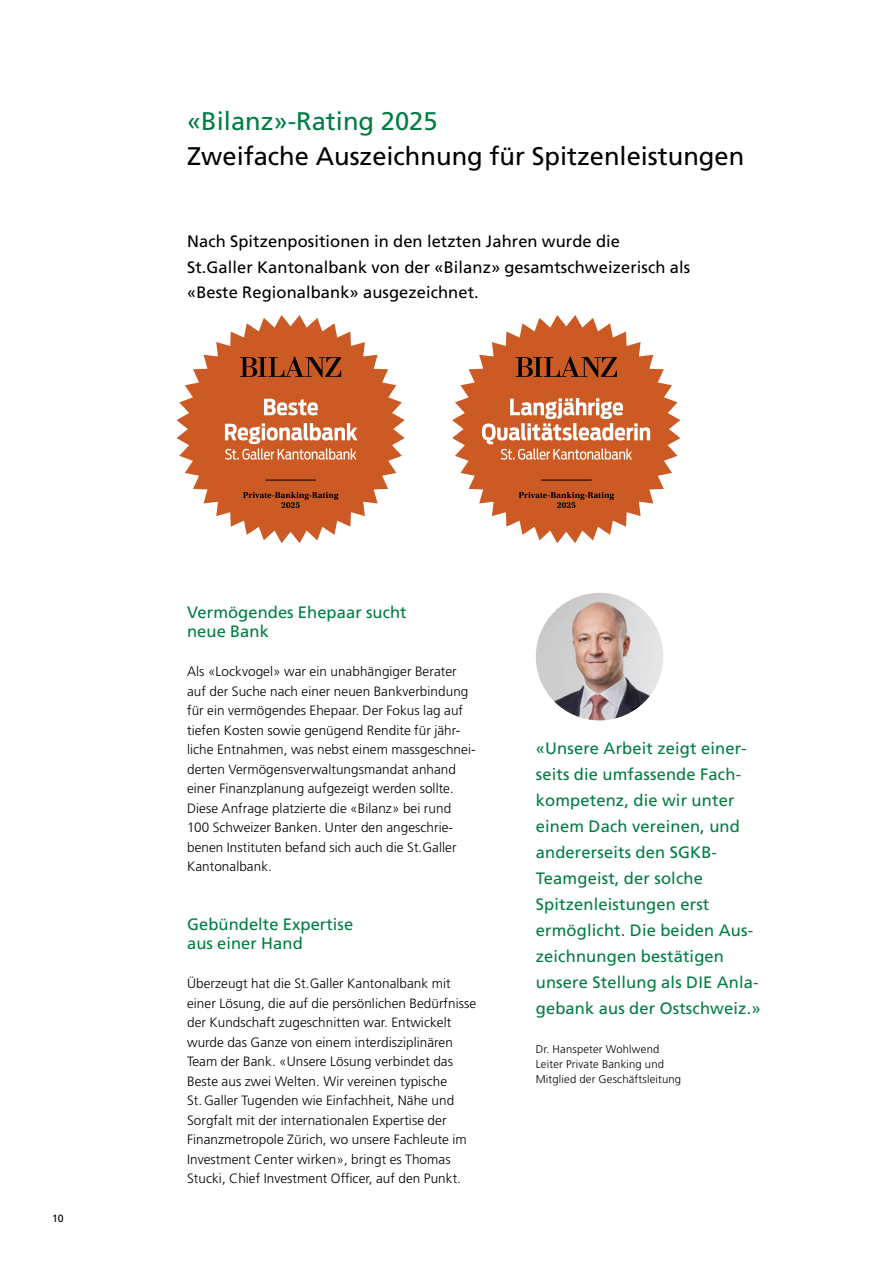
<style>
.page{position:relative;width:893px;height:1263px;background:#fff}
.page>*{position:absolute;margin:0;border:0;box-sizing:border-box;transform-origin:0 0}
.Haupttitel_17pt_Roman_schwarz{font:25.5px/34.5px "Frutiger LT Std";color:#000}
.Lead{font:16.5px/26px "Frutiger LT Std";letter-spacing:.01em;color:#007d42}
.Lead_11pt_Roman_schwarz{font:16.5px/25.5px "Frutiger LT Std";letter-spacing:.005em;color:#000}
.Untertitel_11pt_Roman_grün{font:16.5px/19.5px "Frutiger LT Std";letter-spacing:.005em;color:#007d42}
.Grundtext_9pt_Light_schwarz{font:300 13.5px/19.5px "Frutiger LT Std";letter-spacing:.005em;color:#000}
.Zitat{font:300 11.25px/15px "Frutiger LT Std";letter-spacing:.015em;color:#000}
.t1{font:10.5px "Frutiger LT Std";color:#000}
.s1{color:#007d42}
</style>
<div class="page">
<img style="left:536px;top:593px;width:127px;height:127px;border-radius:64px">
<svg style="left:176px;top:315px;width:229px;height:228px;fill:#cb5a24"></svg>
<svg style="left:225px;top:423px;width:132px;height:37px"></svg>
<svg style="left:264px;top:399px;width:54px;height:16px"></svg>
<svg style="left:240px;top:357px;width:101px;height:20px;background:#883c18"></svg>
<svg style="left:243px;top:492px;width:95px;height:16px;background:#a4481d"></svg>
<hr style="left:265px;top:480px;width:51px;height:1px;background:#000">
<svg style="left:452px;top:315px;width:228px;height:228px;fill:#cb5a24"></svg>
<svg style="left:482px;top:398px;width:168px;height:62px"></svg>
<svg style="left:516px;top:357px;width:101px;height:20px;background:#883c18"></svg>
<svg style="left:519px;top:492px;width:95px;height:16px;background:#a4481d"></svg>
<hr style="left:541px;top:480px;width:51px;height:1px;background:#000">
<p class="t1" style="left:52px;top:1212px;width:13px">10</p>
<p class="Haupttitel_17pt_Roman_schwarz" style="left:187px;top:104px;width:559px"><span class="s1">«Bilanz»-Rating 2025<br></span>Zweifache Auszeichnung für Spitzenleistungen</p>
<p class="Lead_11pt_Roman_schwarz" style="left:187px;top:229px;width:504px">Nach Spitzenpositionen in den letzten Jahren wurde die<br>St.Galler Kantonalbank von der «Bilanz» gesamtschweizerisch als «Beste Regionalbank» ausgezeichnet.</p>
<p class="Untertitel_11pt_Roman_grün" style="left:187px;top:602px;width:221px">Vermögendes Ehepaar sucht neue Bank</p>
<p class="Grundtext_9pt_Light_schwarz" style="left:187px;top:662px;width:290px">Als «Lockvogel» war ein unabhängiger Berater auf der Suche nach einer neuen Bankverbindung für ein vermögendes Ehepaar. Der Fokus lag auf tiefen Kosten sowie genügend Rendite für jähr&shy;liche Entnahmen, was nebst einem massgeschnei&shy;derten Vermögensverwaltungsmandat anhand einer Finanzplanung aufgezeigt werden sollte.<br>Diese Anfrage platzierte die «Bilanz» bei rund 100 Schweizer Banken. Unter den angeschrie&shy;benen Instituten befand sich auch die St.Galler Kantonalbank.</p>
<p class="Untertitel_11pt_Roman_grün" style="left:187px;top:914px;width:168px">Gebündelte Expertise aus einer Hand</p>
<p class="Grundtext_9pt_Light_schwarz" style="left:187px;top:974px;width:291px">Überzeugt hat die St.Galler Kantonalbank mit einer Lösung, die auf die persönlichen Bedürfnisse der Kundschaft zugeschnitten war. Entwickelt wurde das Ganze von einem interdisziplinären Team der Bank. «Unsere Lösung verbindet das Beste aus zwei Welten. Wir vereinen typische St.Galler Tugenden wie Einfachheit, Nähe und Sorgfalt mit der internationalen Expertise der Finanzmetropole Zürich, wo unsere Fachleute im Investment Center wirken», bringt es Thomas Stucki, Chief Investment Officer, auf den Punkt.</p>
<p class="Lead" style="left:536px;top:735px;width:226px">«Unsere Arbeit zeigt einer&shy;seits die umfassende Fach&shy;kompetenz, die wir unter einem Dach vereinen, und andererseits den SGKB-<br>Teamgeist, der solche<br>Spitzenleistungen erst ermöglicht. Die beiden Aus&shy;zeichnungen bestätigen unsere Stellung als DIE Anla&shy;gebank aus der Ostschweiz.»</p>
<p class="Zitat" style="left:536px;top:1042px;width:147px">Dr. Hanspeter Wohlwend<br>Leiter Private Banking und<br>Mitglied der Geschäftsleitung</p>
</div>
